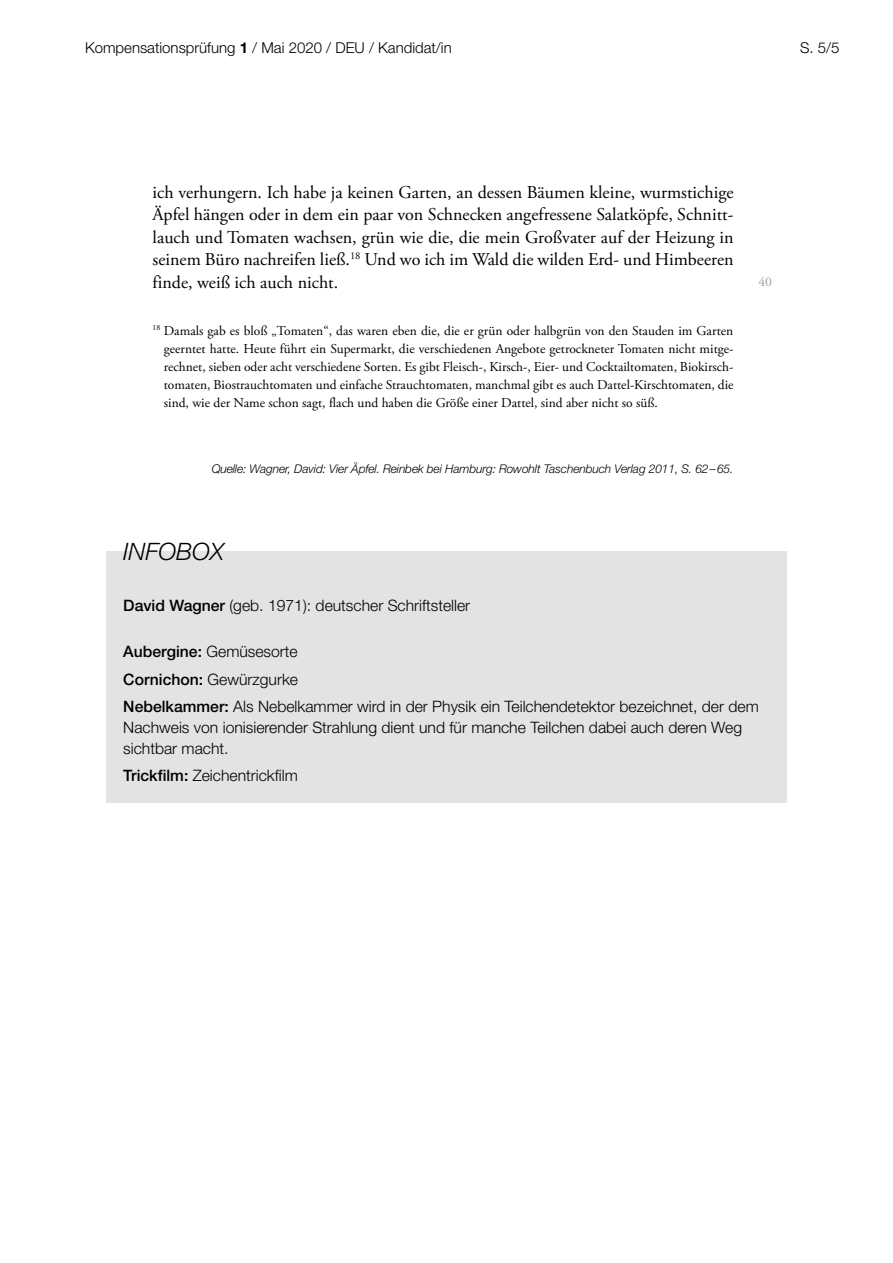
<style>
.page{position:relative;width:893px;height:1263px;background:#fff}
.page>*{position:absolute;margin:0;border:0;box-sizing:border-box;transform-origin:0 0}
.t1{font:italic 300 24px "Helvetica Neue LT Std";color:#000}
.t2{font:18px/22.5px "Adobe Garamond Pro";color:#000;text-align:justify}
.t3{font:300 15.75px/27.3px "Helvetica Neue LT Std";color:#000}
.t4{font:300 15px "Helvetica Neue LT Std";color:#000}
.t5{font:13.5px/18px "Adobe Garamond Pro";color:#000;text-align:justify}
.t6{font:13.5px "Adobe Garamond Pro";color:#9d9d9d}
.t7{font:italic 300 12px "Helvetica Neue LT Std";letter-spacing:-.01em;color:#000}
.s1{font-weight:700}
.s2{font-weight:500}
</style>
<div class="page">
<div style="left:106px;top:552px;width:681px;height:251px;background:#e3e3e3"></div>
<p class="t4" style="left:85px;top:39px;width:368px">Kompensationsprüfung <span class="s1">1</span> / Mai 2020 / DEU / Kandidat/in</p>
<p class="t4" style="left:800px;top:39px;width:41px">S. 5/5</p>
<p class="t2" style="left:153px;top:181px;width:582px">ich verhungern. Ich habe ja keinen Garten, an dessen Bäumen kleine, wurmstichige Äpfel hängen oder in dem ein paar von Schnecken angefressene Salatköpfe, Schnitt&shy;lauch und Tomaten wachsen, grün wie die, die mein Großvater auf der Heizung in seinem Büro nachreifen ließ.<sup>18</sup> Und wo ich im Wald die wilden Erd- und Himbeeren finde, weiß ich auch nicht.</p>
<p class="t5" style="left:164px;top:322px;width:571px;text-indent:-11px"><sup>18</sup> Damals gab es bloß „Tomaten“, das waren eben die, die er grün oder halbgrün von den Stauden im Garten geerntet hatte. Heute führt ein Supermarkt, die verschiedenen Angebote getrockneter Tomaten nicht mitge&shy;rechnet, sieben oder acht verschiedene Sorten. Es gibt Fleisch-, Kirsch-, Eier- und Cocktailtomaten, Biokirsch&shy;tomaten, Biostrauchtomaten und einfache Strauchtomaten, manchmal gibt es auch Dattel-Kirschtomaten, die sind, wie der Name schon sagt, flach und haben die Größe einer Dattel, sind aber nicht so süß.</p>
<p class="t7" style="left:212px;top:461px;width:523px">Quelle: Wagner, David: Vier Äpfel. Reinbek bei Hamburg: Rowohlt Taschenbuch Verlag 2011, S. 62–65.</p>
<p class="t6" style="left:758px;top:274px;width:15px">40</p>
<h1 class="t1" style="left:123px;top:538px;width:102px">INFOBOX</h1>
<p class="t3" style="left:123px;top:591px;width:348px"><span class="s2">David Wagner</span> (geb. 1971): deutscher Schriftsteller</p>
<p class="t3" style="left:123px;top:638px;width:637px"><span class="s2">Aubergine:</span> Gemüsesorte<br><span class="s2">Cornichon:</span> Gewürzgurke<br><span class="s2">Nebelkammer:</span> Als Nebelkammer wird in der Physik ein Teilchendetektor bezeichnet, der dem</p>
<p class="t3" style="left:123px;top:716px;width:620px;line-height:21px">Nachweis von ionisierender Strahlung dient und für manche Teilchen dabei auch deren Weg sichtbar macht.</p>
<p class="t3" style="left:123px;top:762px;width:176px"><span class="s2">Trickfilm:</span> Zeichentrickfilm</p>
</div>
